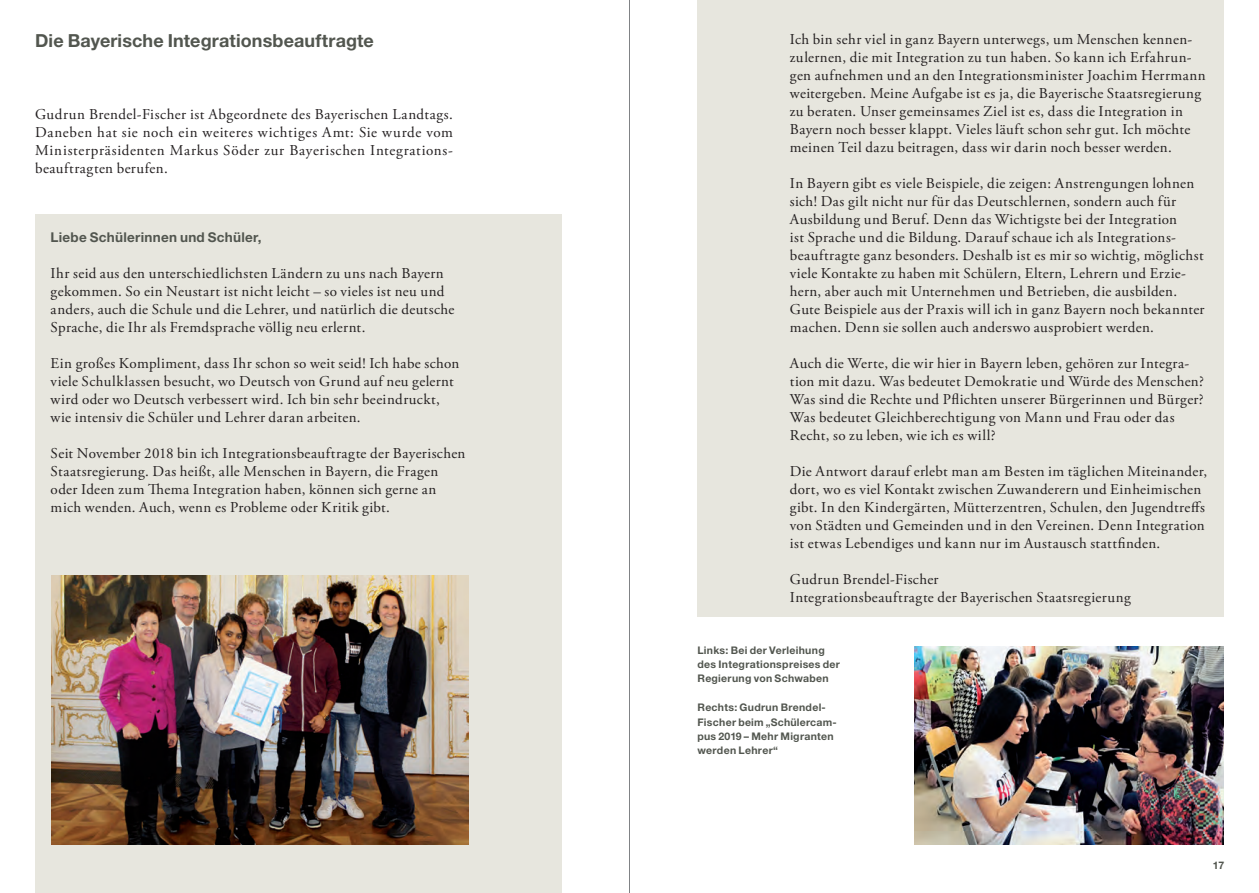
<style>
.page{position:relative;width:1259px;height:893px;background:#fff}
.page>*{position:absolute;margin:0;border:0;box-sizing:border-box;transform-origin:0 0}
.t1{font:700 18px "Helvetica Neue LTW1 G";letter-spacing:.005em;color:#52564f}
.t2{font:15px/18px "Adobe Garamond Pro";letter-spacing:.025em;color:#231f20}
.t3{font:700 13.5px "Helvetica Neue LTW1 G";letter-spacing:.02em;color:#52564f}
.t4{font:700 10.5px/14.4px "Helvetica Neue LTW1 G";letter-spacing:.025em;color:#52564f}
</style>
<div class="page">
<div style="left:35px;top:214px;width:526px;height:679px;background:#e7e6de"></div>
<div style="left:697px;top:0;width:527px;height:617px;background:#e7e6de"></div>
<img style="left:914px;top:647px;width:310px;height:197px">
<img style="left:51px;top:575px;width:418px;height:269px">
<hr style="left:629px;top:0;width:1px;height:893px;background:#808285">
<h2 class="t1" style="left:35px;top:29px;width:340px">Die Bayerische Integrationsbeauftragte</h2>
<p class="t2" style="left:35px;top:106px;width:419px;text-align:justify">Gudrun Brendel-Fischer ist Abgeordnete des Bayerischen Landtags.<br>Daneben hat sie noch ein weiteres wichtiges Amt: Sie wurde vom Ministerpräsidenten Markus Söder zur Bayerischen Integrations&shy;beauftragten berufen.</p>
<h3 class="t3" style="left:51px;top:229px;width:212px">Liebe Schülerinnen und Schüler,</h3>
<p class="t2" style="left:51px;top:265px;width:405px">Ihr seid aus den unterschiedlichsten Ländern zu uns nach Bayern gekommen. So ein Neustart ist nicht leicht – so vieles ist neu und anders, auch die Schule und die Lehrer, und natürlich die deutsche Sprache, die Ihr als Fremdsprache völlig neu erlernt.</p>
<p class="t2" style="left:51px;top:355px;width:410px">Ein großes Kompliment, dass Ihr schon so weit seid! Ich habe schon viele Schulklassen besucht, wo Deutsch von Grund auf neu gelernt wird oder wo Deutsch verbessert wird. Ich bin sehr beeindruckt, wie intensiv die Schüler und Lehrer daran arbeiten.</p>
<p class="t2" style="left:51px;top:445px;width:416px">Seit November 2018 bin ich Integrationsbeauftragte der Baye ri s chen Staatsregierung. Das heißt, alle Menschen in Bayern, die Fragen oder Ideen zum Thema Integration haben, können sich gerne an mich wenden. Auch, wenn es Probleme oder Kritik gibt.</p>
<p class="t2" style="left:790px;top:31px;width:417px">Ich bin sehr viel in ganz Bayern unterwegs, um Menschen kennen&shy;zulernen, die mit Integration zu tun haben. So kann ich Erfahrun&shy;gen aufnehmen und an den Integrationsminister Joachim Herrmann weitergeben. Meine Aufgabe ist es ja, die Bayerische Staatsregierung zu beraten. Unser gemeinsames Ziel ist es, dass die Integration in Bayern noch besser klappt. Vieles läuft schon sehr gut. Ich möchte meinen Teil dazu beitragen, dass wir darin noch besser werden.</p>
<p class="t2" style="left:790px;top:175px;width:416px">In Bayern gibt es viele Beispiele, die zeigen: Anstrengungen lohnen sich! Das gilt nicht nur für das Deutschlernen, sondern auch für Ausbildung und Beruf. Denn das Wichtigste bei der Integration<br>ist Sprache und die Bildung. Darauf schaue ich als Integrations&shy;beauftragte ganz besonders. Des halb ist es mir so wichtig, möglichst viele Kontakte zu haben mit Schü lern, Eltern, Lehrern und Erzie-<br>h ern, aber auch mit Unter nehmen und Betrieben, die ausbilden.<br>Gute Beispiele aus der Praxis will ich in ganz Bayern noch bekannter machen. Denn sie sollen auch anderswo ausprobiert werden.</p>
<p class="t2" style="left:790px;top:355px;width:415px">Auch die Werte, die wir hier in Bayern leben, gehören zur Integra&shy;tion mit dazu. Was bedeutet Demokratie und Würde des Menschen?<br>Was sind die Rechte und Pflichten unserer Bürgerinnen und Bürger?<br>Was bedeutet Gleich berechtigung von Mann und Frau oder das Recht, so zu leben, wie ich es will?</p>
<p class="t2" style="left:790px;top:463px;width:419px">Die Antwort darauf erlebt man am Besten im täglichen Miteinander, dort, wo es viel Kontakt zwischen Zuwanderern und Einheimischen gibt. In den Kindergärten, Mütterzentren, Schulen, den Jugendtreffs von Städten und Gemeinden und in den Vereinen. Denn Integration ist etwas Lebendiges und kann nur im Austausch stattfinden.</p>
<p class="t2" style="left:790px;top:571px;width:150px">Gudrun Brendel-Fischer</p>
<p class="t2" style="left:790px;top:589px;width:342px">Integrationsbeauftragte der Bayerischen Staatsregierung</p>
<p class="t4" style="left:697px;top:643px;width:144px">Links: Bei der Verleihung des Integrationspreises der<br>Regierung von Schwaben</p>
<p class="t4" style="left:697px;top:700px;width:139px">Rechts: Gudrun Brendel-<br>Fischer beim „Schülercam&shy;pus 2019 – Mehr Migranten werden Lehrer“</p>
<p class="t4" style="left:1213px;top:858px;width:13px">17</p>
</div>
